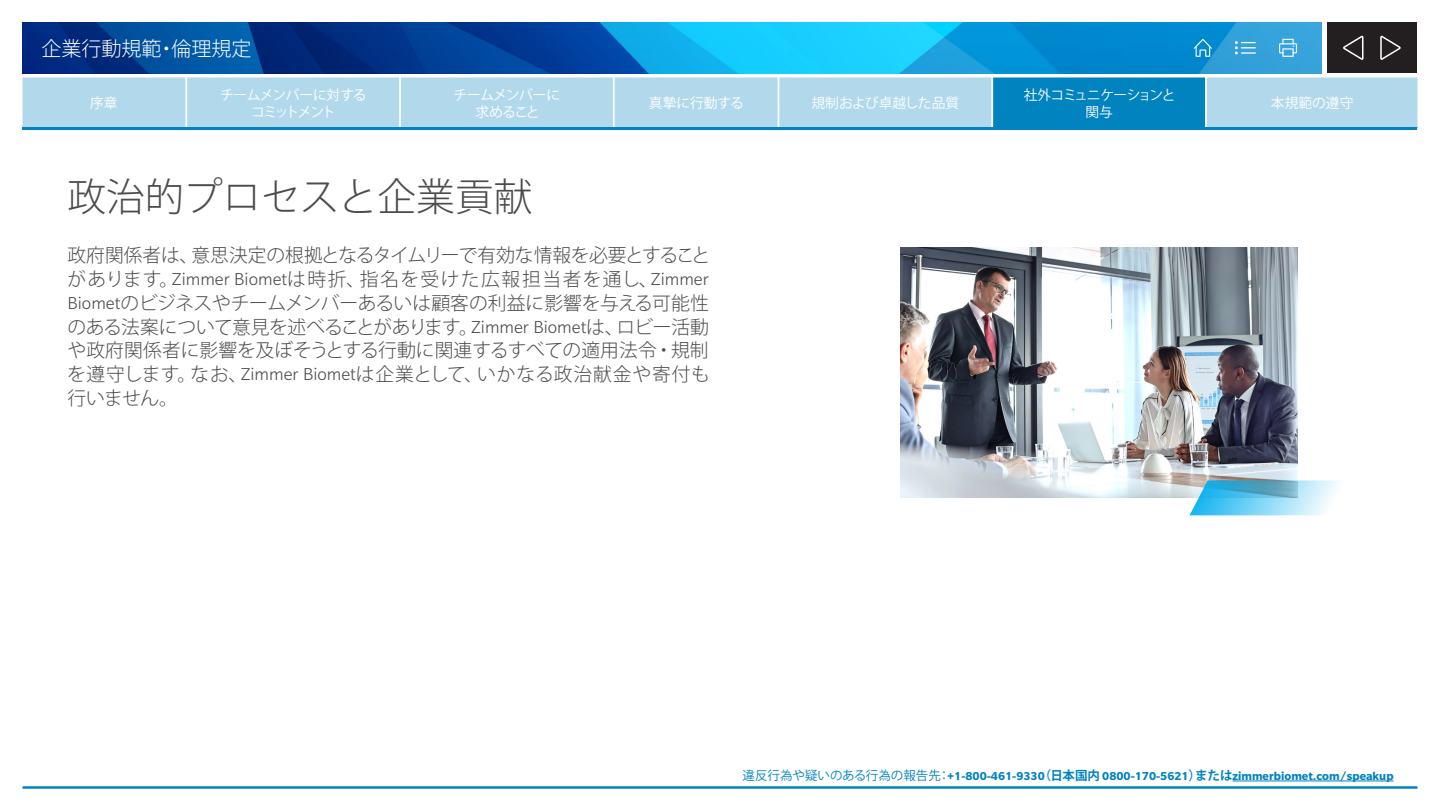
<style>
.page{position:relative;width:1440px;height:810px;background:#fff}
.page>*{position:absolute;margin:0;border:0;box-sizing:border-box;transform-origin:0 0}
.t1{font:300 38.75px "Koz Go Pro";color:#4b4c4d}
.t2{font:300 20px "Koz Go Pro";color:#fff}
.t3{font:300 18.75px/23.8px "Koz Go Pro";letter-spacing:.01em;color:#4b4c4d;text-align:justify}
.t4{font:13.75px/17.5px "Koz Go Pro";letter-spacing:-.02em;color:#fff;text-align:center}
.t5{font:13.75px "Koz Go Pro";color:#fff}
.t6{font:13.75px/17.5px "Koz Go Pro";letter-spacing:-.075em;color:#fff;text-align:center}
.t7{font:13.75px/17.5px "Koz Go Pro";letter-spacing:-.065em;color:#fff;text-align:center}
.t8{font:700 12.5px "Slate Pro";color:#0083bf}
.s1{font-family:"Slate Pro"}
.s2{font-family:"Koz Go Pro";font-weight:400}
.s3{font-family:"Koz Go Pro"}
</style>
<div class="page">
<img style="left:22px;top:22px;width:1300px;height:51px">
<div style="left:1328px;top:22px;width:90px;height:51px;background:#231f20"></div>
<svg style="left:1380px;top:36px;width:21px;height:24px"></svg>
<svg style="left:1343px;top:36px;width:21px;height:24px"></svg>
<svg style="left:1194px;top:39px;width:18px;height:18px"></svg>
<svg style="left:1279px;top:39px;width:18px;height:18px"></svg>
<div style="left:994px;top:78px;width:210px;height:50px;background:#0083bf"></div>
<div style="left:993px;top:78px;width:212px;height:50px;border:1px solid #0083bf"></div>
<svg style="left:1235px;top:41px;width:21px;height:13px"></svg>
<hr style="left:22px;top:786px;width:1396px;height:3px;background:#0083bf">
<hr style="left:22px;top:127px;width:1396px;height:2px;background:#0083bf">
<hr style="left:1233px;top:781px;width:161px;height:1px;background:#0083bf">
<img style="left:900px;top:248px;width:397px;height:250px">
<svg style="left:1190px;top:480px;width:150px;height:35px;background:#88cfe9"></svg>
<div style="left:1206px;top:75px;width:213px;height:52px;background:#b2d9eb"></div>
<div style="left:19px;top:75px;width:973px;height:52px;background:#b2d9eb"></div>
<p class="t2" style="left:41px;top:35px;width:211px">企業行動規範・倫理規定</p>
<p class="t4" style="left:90px;top:95px;width:29px">序章</p>
<p class="t5" style="left:649px;top:94px;width:96px">真摯に行動する</p>
<p class="t6" style="left:220px;top:86px;width:148px">チームメンバーに対するコミットメント</p>
<p class="t5" style="left:812px;top:94px;width:149px">規制および卓越した品質</p>
<p class="t4" style="left:454px;top:86px;width:108px">チームメンバーに求めること</p>
<p class="t7" style="left:1024px;top:86px;width:153px">社外コミュニケーションと関与</p>
<p class="t4" style="left:1271px;top:95px;width:84px">本規範の遵守</p>
<p class="t1" style="left:68px;top:171px;width:466px">政治的プロセスと企業貢献</p>
<p class="t3" style="left:67px;top:244px;width:645px">政府関係者は、意思決定の根拠となるタイムリーで有効な情報を必要とすることがあります。<span class="s1">Zimmer Biomet</span>は時折、指名を受けた広報担当者を通し、<span class="s1">Zimmer Biomet</span>のビジネスやチームメンバーあるいは顧客の利益に影響を与える可能性のある法案について意見を述べることがあります。<span class="s1">Zimmer Biomet</span>は、ロビー活動や政府関係者に影響を及ぼそうとする行動に関連するすべての適用法令・規制を遵守します。なお、<span class="s1">Zimmer Biomet</span>は企業として、いかなる政治献金や寄付も行いません。</p>
<p class="t8" style="left:742px;top:769px;width:653px"><span class="s2">違反行為や疑いのある行為の報告先：</span>+1-800-461-9330<span class="s3">（日本国内</span> 0800-170-5621<span class="s3">）または</span>zimmerbiomet.com/speakup</p>
</div>
